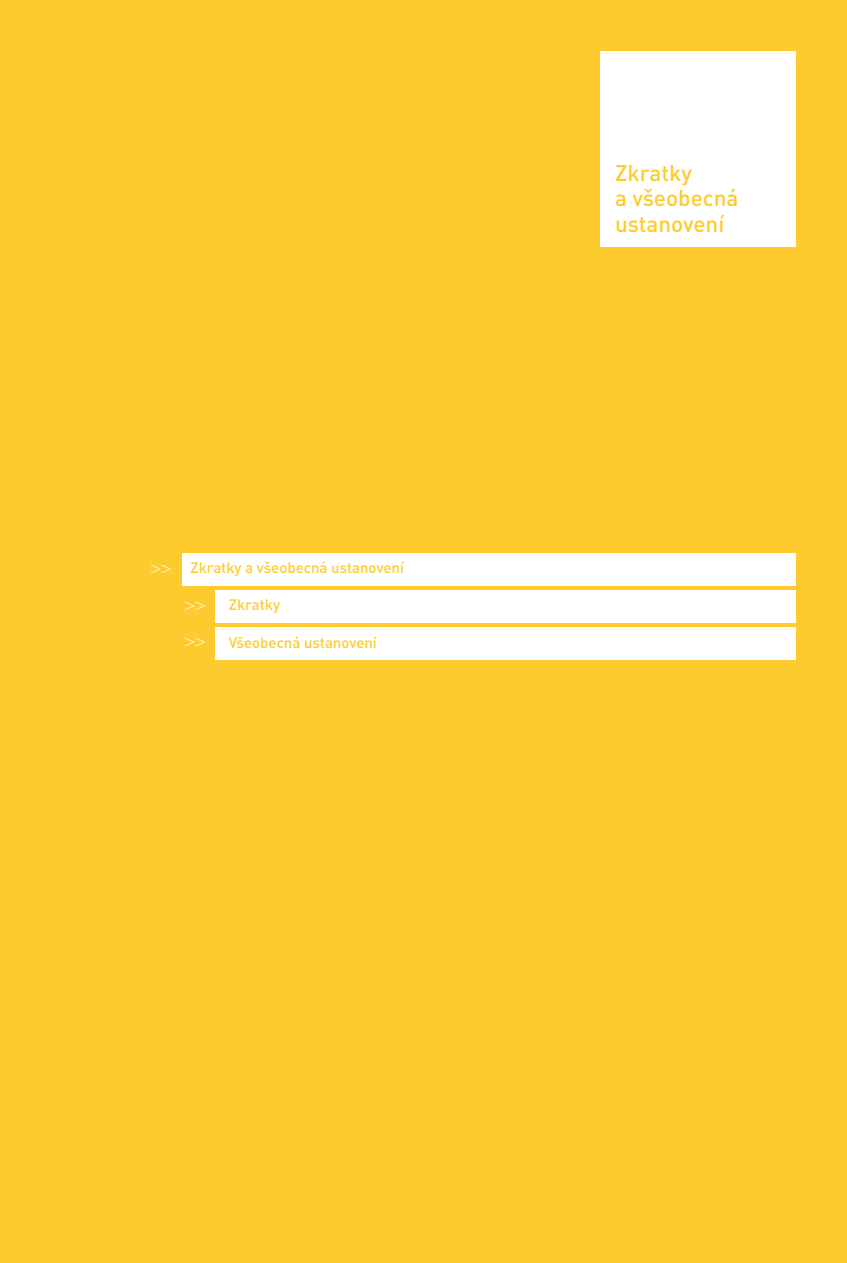
<style>
.page{position:relative;width:847px;height:1263px;background:#fff}
.page>*{position:absolute;margin:0;border:0;box-sizing:border-box;transform-origin:0 0}
.t1{font:500 22.5px/25.5px "DIN Pro";color:#fecb2f}
.t2{font:18px "Times New Roman";color:#fff}
.t3{font:500 15px "DIN Pro";color:#fecb2f}
</style>
<div class="page">
<div style="left:0;top:0;width:846px;height:1263px;background:#fecb2f"></div>
<div style="left:600px;top:51px;width:195px;height:196px;background:#fff"></div>
<div style="left:182px;top:553px;width:613px;height:32px;background:#fff"></div>
<div style="left:216px;top:590px;width:579px;height:33px;background:#fff"></div>
<div style="left:216px;top:627px;width:579px;height:33px;background:#fff"></div>
<p class="t2" style="left:151px;top:557px;width:22px">&gt;&gt;</p>
<p class="t3" style="left:190px;top:557px;width:215px">Zkratky a všeobecná ustanovení</p>
<p class="t2" style="left:185px;top:593px;width:22px">&gt;&gt;</p>
<p class="t3" style="left:229px;top:595px;width:53px">Zkratky</p>
<p class="t3" style="left:229px;top:632px;width:150px">Všeobecná ustanovení</p>
<p class="t2" style="left:185px;top:629px;width:22px">&gt;&gt;</p>
<h1 class="t1" style="left:614px;top:159px;width:125px">Zkratky<br>a všeobecná ustanovení</h1>
</div>
